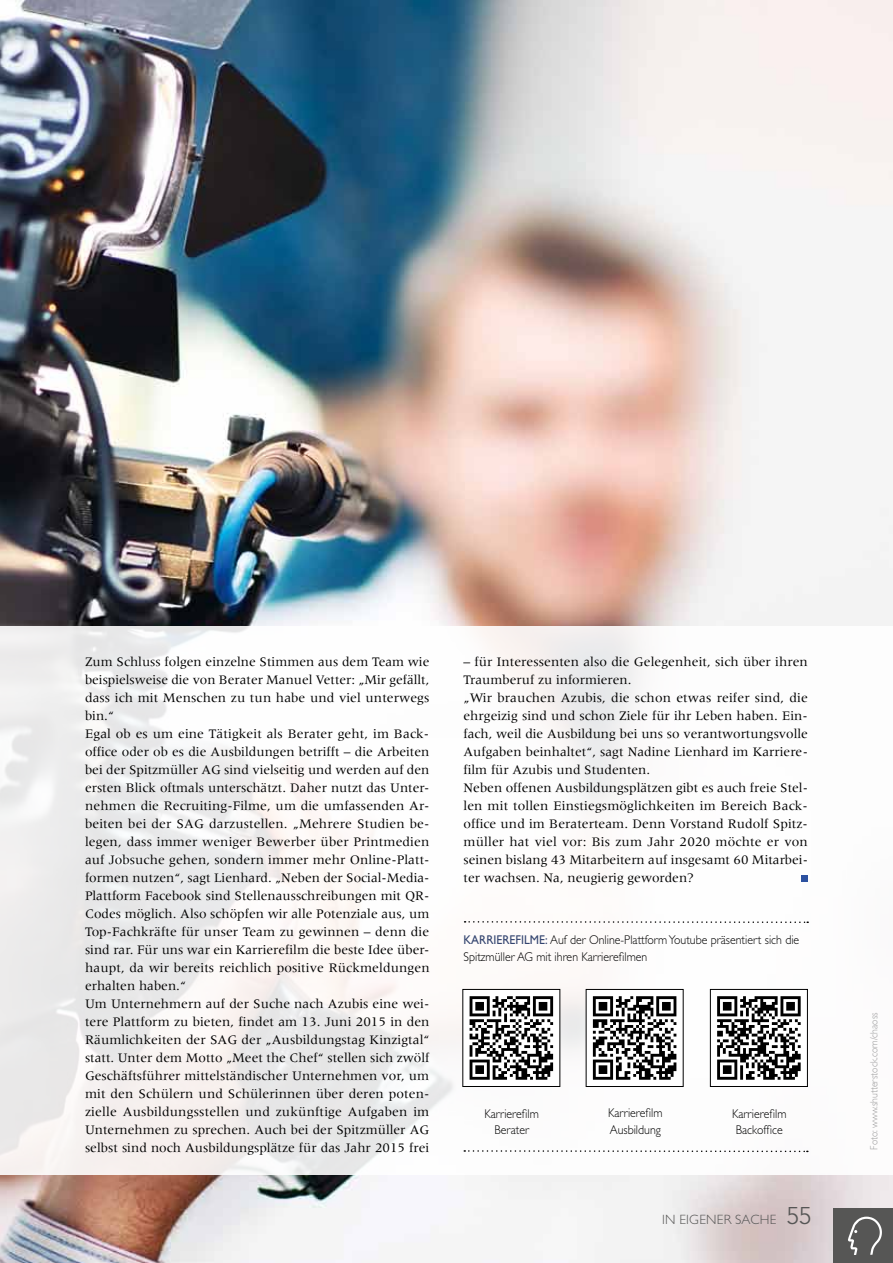
<style>
.page{position:relative;width:893px;height:1263px;background:#fff}
.page>*{position:absolute;margin:0;border:0;box-sizing:border-box;transform-origin:0 0}
.t1{font:13.5px/18px "Meridien";color:#000}
.t2{font:300 13.5px "Gill Sans";letter-spacing:.015em;color:#565655}
.t3{font:300 12.75px/16.5px "Gill Sans";color:#000;scale:.93 1}
.t4{font:300 10.5px "Gill Sans";color:#9c9c9d;scale:.93 1}
.s1{font-family:"Gill Sans CE";font-weight:400;color:#33446f}
.s2{font-family:"Avenir";font-size:24px}
</style>
<div class="page">
<img style="left:0;top:0;width:893px;height:1263px">
<svg style="left:0;top:626px;width:893px;height:548px"></svg>
<div style="left:833px;top:1208px;width:60px;height:55px;background:#565655"></div>
<svg style="left:848px;top:1216px;width:34px;height:39px"></svg>
<div style="left:801px;top:875px;width:7px;height:7px;background:#2c51a0"></div>
<svg style="left:464px;top:1150px;width:344px;height:2px"></svg>
<svg style="left:465px;top:921px;width:343px;height:2px"></svg>
<div style="left:586px;top:989px;width:97px;height:97px;background:#fff"></div>
<svg style="left:592px;top:996px;width:85px;height:84px"></svg>
<svg style="left:593px;top:996px;width:83px;height:84px"></svg>
<div style="left:586px;top:989px;width:98px;height:98px;border:1px solid #000"></div>
<div style="left:710px;top:989px;width:97px;height:97px;background:#fff"></div>
<svg style="left:717px;top:996px;width:84px;height:84px"></svg>
<div style="left:710px;top:989px;width:98px;height:98px;border:1px solid #000"></div>
<div style="left:463px;top:989px;width:97px;height:97px;background:#fff"></div>
<svg style="left:469px;top:996px;width:85px;height:84px"></svg>
<svg style="left:470px;top:996px;width:83px;height:84px"></svg>
<div style="left:462px;top:989px;width:98px;height:98px;border:1px solid #000"></div>
<p class="t1" style="left:85px;top:653px;width:346px">Zum Schluss folgen einzelne Stimmen aus dem Team wie beispielsweise die von Berater Manuel Vetter: „Mir gefällt, dass ich mit Menschen zu tun habe und viel unterwegs bin.“<br>Egal ob es um eine Tätigkeit als Berater geht, im Back&shy;office oder ob es die Ausbildungen betrifft – die Arbeiten bei der Spitzmüller AG sind vielseitig und werden auf den ersten Blick oftmals unterschätzt. Daher nutzt das Unter&shy;nehmen die Recruiting-Filme, um die umfassenden Ar&shy;beiten bei der SAG darzustellen. „Mehrere Studien be&shy;legen, dass immer weniger Bewerber über Printmedien auf Jobsuche gehen, sondern immer mehr Online-Platt&shy;formen nutzen“, sagt Lienhard. „Neben der Social-Media-Plattform Facebook sind Stellenausschreibungen mit QR-Codes möglich. Also schöpfen wir alle Potenziale aus, um Top-Fachkräfte für unser Team zu gewinnen – denn die sind rar. Für uns war ein Karrierefilm die beste Idee über&shy;haupt, da wir bereits reichlich positive Rückmeldungen erhalten haben.“<br>Um Unternehmern auf der Suche nach Azubis eine wei&shy;tere Plattform zu bieten, findet am 13. Juni 2015 in den Räumlichkeiten der SAG der „Ausbildungstag Kinzigtal“ statt. Unter dem Motto „Meet the Chef“ stellen sich zwölf Geschäftsführer mittelständischer Unternehmen vor, um mit den Schülern und Schülerinnen über deren poten&shy;zielle Ausbildungsstellen und zukünftige Aufgaben im Unternehmen zu sprechen. Auch bei der Spitzmüller AG selbst sind noch Ausbildungsplätze für das Jahr 2015 frei</p>
<p class="t1" style="left:463px;top:653px;width:346px">– für Interessenten also die Gelegenheit, sich über ihren Traumberuf zu informieren.<br>„Wir brauchen Azubis, die schon etwas reifer sind, die ehrgeizig sind und schon Ziele für ihr Leben haben. Ein&shy;fach, weil die Ausbildung bei uns so verantwortungsvolle Aufgaben beinhaltet“, sagt Nadine Lienhard im Karriere&shy;film für Azubis und Studenten.<br>Neben offenen Ausbildungsplätzen gibt es auch freie Stel&shy;len mit tollen Einstiegsmöglichkeiten im Bereich Back&shy;office und im Beraterteam. Denn Vorstand Rudolf Spitz&shy;müller hat viel vor: Bis zum Jahr 2020 möchte er von seinen bislang 43 Mitarbeitern auf insgesamt 60 Mitarbei&shy;ter wachsen. Na, neugierig geworden?</p>
<p class="t3" style="left:463px;top:932px;width:363px"><span class="s1">KARRIEREFILME:</span> Auf der Online-Plattform Youtube präsentiert sich die<br>Spitzmüller AG mit ihren Karrierefilmen</p>
<p class="t3" style="left:608px;top:1105px;width:60px">Karrierefilm<br>Ausbildung</p>
<p class="t3" style="left:732px;top:1105px;width:60px">Karrierefilm<br>Backoffice</p>
<p class="t3" style="left:485px;top:1105px;width:60px;text-align:center">Karrierefilm<br>Berater</p>
<p class="t2" style="left:662px;top:1212px;width:151px">in eigener sache <span class="s2">55</span></p>
<p class="t4" style="left:868px;top:1150px;width:149px;rotate:-90deg">Foto: www.shutterstock.com/chaoss</p>
</div>
